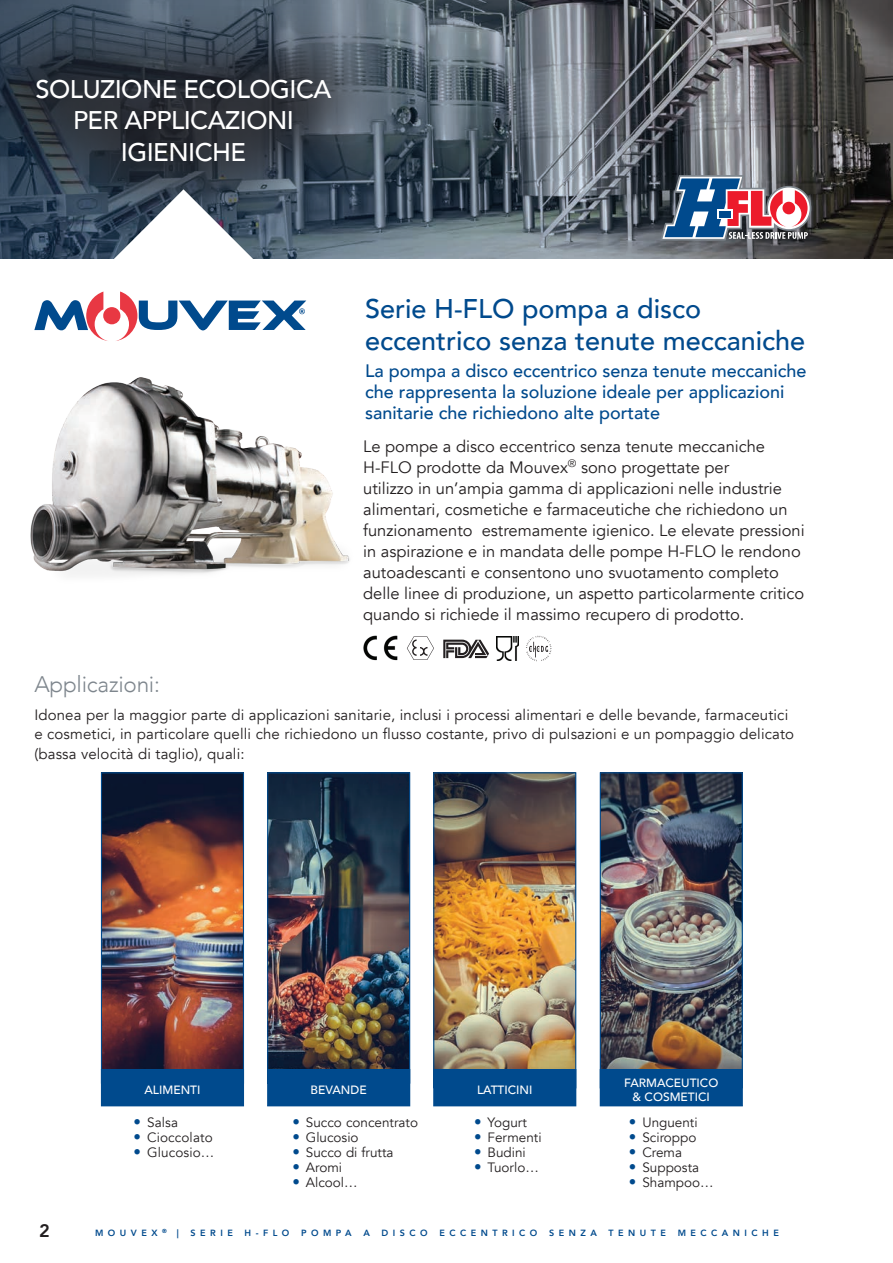
<style>
.page{position:relative;width:893px;height:1263px;background:#fff}
.page>*{position:absolute;margin:0;border:0;box-sizing:border-box;transform-origin:0 0}
.t1{font:500 27px/31.5px "Avenir";color:#004a8d}
.t2{font:500 25.5px/31.5px "Avenir";letter-spacing:-.02em;color:#fff;text-align:center}
.t3{font:300 22.5px "Avenir";letter-spacing:-.01em;color:#7e868d}
.t4{font:500 18px/21px "Avenir";color:#004a8d}
.t5{font:800 18px "Avenir";color:#231f20}
.t6{font:16.5px/21px "Avenir";color:#231f20}
.t7{font:15px/19.5px "Avenir";letter-spacing:.01em;color:#231f20}
.t8{font:13.5px "Avenir";color:#231f20}
.t9{font:500 12px/14.4px "Avenir";color:#fff;text-align:center}
.t10{font:800 9px "Avenir";letter-spacing:.5em;color:#004a8d}
.s1{font-size:15px;color:#004a8d}
</style>
<div class="page">
<img style="left:0;top:0;width:893px;height:259px">
<svg style="left:660px;top:175px;width:151px;height:66px"></svg>
<img style="left:30px;top:377px;width:320px;height:198px">
<div style="left:0;top:2px;width:405px;height:236px;background:#231f20;opacity:.7"></div>
<svg style="left:34px;top:189px;width:272px;height:152px"></svg>
<img style="left:269px;top:774px;width:139px;height:295px">
<div style="left:267px;top:772px;width:143px;height:311px;border:1px solid #004a8d"></div>
<div style="left:268px;top:1069px;width:142px;height:37px;background:#004a8d"></div>
<img style="left:103px;top:774px;width:139px;height:295px">
<div style="left:101px;top:772px;width:143px;height:311px;border:1px solid #004a8d"></div>
<div style="left:101px;top:1069px;width:142px;height:37px;background:#004a8d"></div>
<img style="left:602px;top:774px;width:139px;height:295px">
<div style="left:600px;top:772px;width:143px;height:316px;border:1px solid #004a8d"></div>
<div style="left:600px;top:1069px;width:142px;height:37px;background:#004a8d"></div>
<img style="left:435px;top:774px;width:139px;height:295px">
<div style="left:433px;top:772px;width:143px;height:316px;border:1px solid #004a8d"></div>
<div style="left:434px;top:1069px;width:142px;height:37px;background:#004a8d"></div>
<img style="left:363px;top:635px;width:35px;height:26px">
<svg style="left:407px;top:636px;width:27px;height:24px"></svg>
<svg style="left:443px;top:640px;width:46px;height:18px"></svg>
<img style="left:497px;top:636px;width:21px;height:24px">
<svg style="left:526px;top:636px;width:25px;height:25px"></svg>
<h2 class="t2" style="left:36px;top:72px;width:297px">SOLUZIONE ECOLOGICA<br>PER APPLICAZIONI<br>IGIENICHE</h2>
<h1 class="t1" style="left:365px;top:291px;width:442px">Serie H-FLO pompa a disco eccentrico senza tenute meccaniche</h1>
<p class="t4" style="left:365px;top:360px;width:443px">La pompa a disco eccentrico senza tenute meccaniche che rappresenta la soluzione ideale per applicazioni sanitarie che richiedono alte portate</p>
<p class="t6" style="left:363px;top:436px;width:443px">Le pompe a disco eccentrico senza tenute meccaniche H-FLO prodotte da Mouvex<sup>®</sup> sono progettate per<br>utilizzo in un’ampia gamma di applicazioni nelle industrie alimentari, cosmetiche e farmaceutiche che richiedono un funzionamento estremamente igienico. Le elevate pressioni in aspirazione e in mandata delle pompe H-FLO le rendono autoadescanti e consentono uno svuotamento completo delle linee di produzione, un aspetto particolarmente critico quando si richiede il massimo recupero di prodotto.</p>
<h3 class="t3" style="left:34px;top:670px;width:127px">Applicazioni:</h3>
<p class="t7" style="left:34px;top:705px;width:761px">Idonea per la maggior parte di applicazioni sanitarie, inclusi i processi alimentari e delle bevande, farmaceutici e cosmetici, in particolare quelli che richiedono un flusso costante, privo di pulsazioni e un pompaggio delicato (bassa velocità di taglio), quali:</p>
<p class="t9" style="left:144px;top:1082px;width:57px">ALIMENTI</p>
<p class="t9" style="left:311px;top:1082px;width:58px">BEVANDE</p>
<p class="t9" style="left:624px;top:1074px;width:96px">FARMACEUTICO &amp; COSMETICI</p>
<p class="t9" style="left:477px;top:1082px;width:57px">LATTICINI</p>
<p class="t8" style="left:134px;top:1114px;width:46px"><span class="s1">•</span> Salsa</p>
<p class="t8" style="left:134px;top:1129px;width:81px"><span class="s1">•</span> Cioccolato</p>
<p class="t8" style="left:134px;top:1144px;width:82px"><span class="s1">•</span> Glucosio…</p>
<p class="t8" style="left:292px;top:1114px;width:127px"><span class="s1">•</span> Succo concentrato</p>
<p class="t8" style="left:292px;top:1129px;width:68px"><span class="s1">•</span> Glucosio</p>
<p class="t8" style="left:292px;top:1144px;width:103px"><span class="s1">•</span> Succo di frutta</p>
<p class="t8" style="left:292px;top:1159px;width:51px"><span class="s1">•</span> Aromi</p>
<p class="t8" style="left:292px;top:1174px;width:67px"><span class="s1">•</span> Alcool…</p>
<p class="t8" style="left:474px;top:1114px;width:54px"><span class="s1">•</span> Yogurt</p>
<p class="t8" style="left:474px;top:1129px;width:69px"><span class="s1">•</span> Fermenti</p>
<p class="t8" style="left:474px;top:1144px;width:53px"><span class="s1">•</span> Budini</p>
<p class="t8" style="left:474px;top:1159px;width:66px"><span class="s1">•</span> Tuorlo…</p>
<p class="t8" style="left:629px;top:1114px;width:70px"><span class="s1">•</span> Unguenti</p>
<p class="t8" style="left:629px;top:1129px;width:69px"><span class="s1">•</span> Sciroppo</p>
<p class="t8" style="left:629px;top:1144px;width:55px"><span class="s1">•</span> Crema</p>
<p class="t8" style="left:629px;top:1159px;width:72px"><span class="s1">•</span> Supposta</p>
<p class="t8" style="left:629px;top:1174px;width:86px"><span class="s1">•</span> Shampoo…</p>
<p class="t5" style="left:39px;top:1217px;width:12px">2</p>
<p class="t10" style="left:177px;top:1226px;width:3px">|</p>
<p class="t10" style="left:191px;top:1226px;width:44px">SERIE</p>
<p class="t10" style="left:245px;top:1226px;width:46px">H-FLO</p>
<p class="t10" style="left:301px;top:1226px;width:52px">POMPA</p>
<p class="t10" style="left:363px;top:1226px;width:8px">A</p>
<p class="t10" style="left:382px;top:1226px;width:48px">DISCO</p>
<p class="t10" style="left:439px;top:1226px;width:99px">ECCENTRICO</p>
<p class="t10" style="left:549px;top:1226px;width:49px">SENZA</p>
<p class="t10" style="left:609px;top:1226px;width:59px">TENUTE</p>
<p class="t10" style="left:678px;top:1226px;width:103px">MECCANICHE</p>
<p class="t10" style="left:95px;top:1226px;width:73px">MOUVEX <sup>®</sup></p>
</div>
